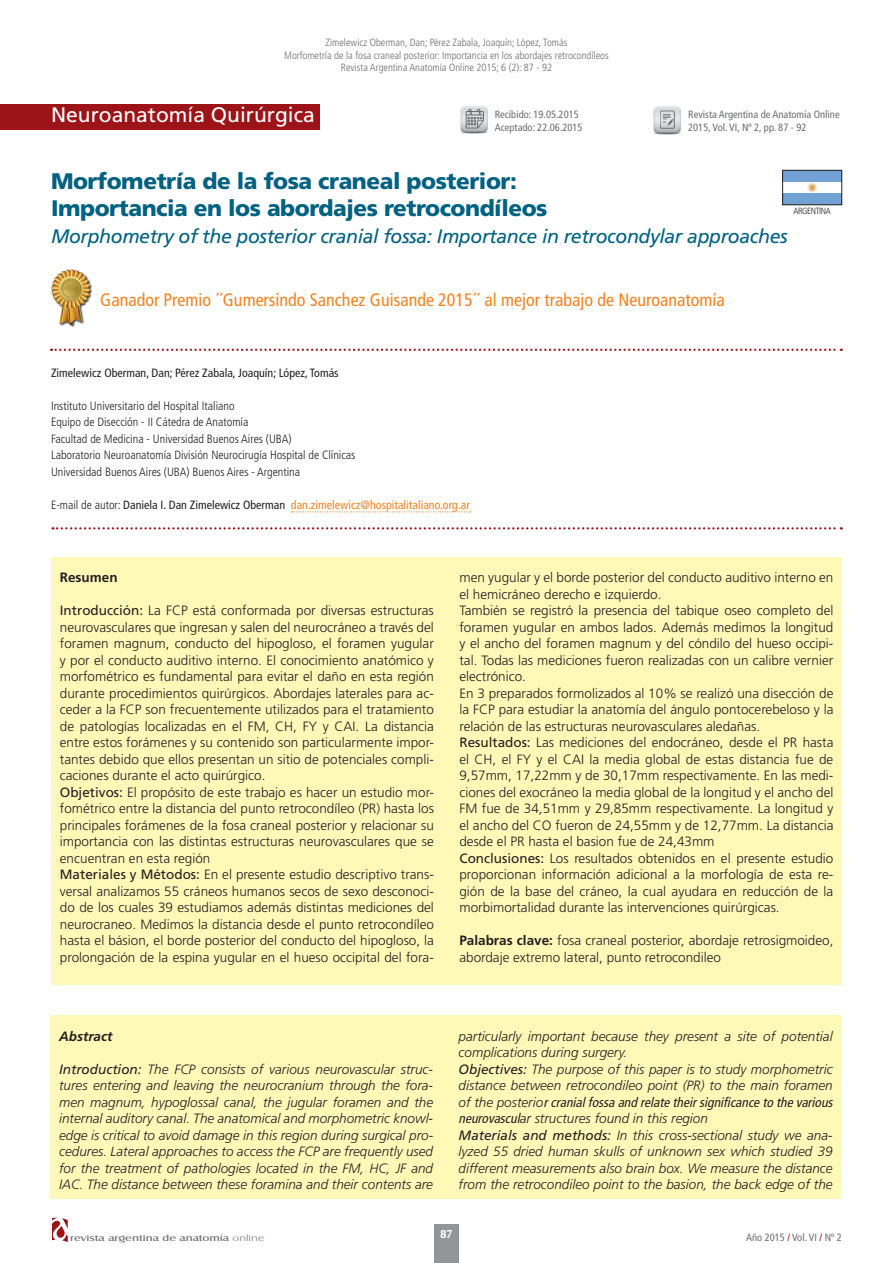
<style>
.page{position:relative;width:893px;height:1263px;background:#fff}
.page>*{position:absolute;margin:0;border:0;box-sizing:border-box;transform-origin:0 0}
.t1{font:900 22.5px/27px "Frutiger LT Std";letter-spacing:-.02em;color:#006181}
.t2{font:21px "Frutiger LT Std";color:#fff}
.t3{font:italic 19.5px "Frutiger LT Std";letter-spacing:-.02em;color:#006181}
.t4{font:condensed 18px "Frutiger LT Std";color:#f58220}
.t5{font:300 13.5px/16.5px "Frutiger LT Std";color:#231f20}
.t6{font:italic 300 13.5px/16.5px "Frutiger LT Std";color:#231f20;text-align:justify}
.t7{font:italic 700 13.5px "Frutiger LT Std";color:#231f20}
.t8{font:700 13.5px "Frutiger LT Std";color:#231f20}
.t9{font:300 condensed 12px/16.5px "Frutiger LT Std";color:#231f20}
.t10{font:condensed 12px "Frutiger LT Std";color:#f58220}
.t11{font:condensed 12px "Frutiger LT Std";color:#231f20}
.t12{font:700 12px "Castle T";color:#fff}
.t13{font:300 condensed 10.5px/12.6px "Frutiger LT Std";color:#6c6d70;text-align:center}
.t14{font:condensed 10.5px/12.6px "Frutiger LT Std";color:#6c6d70}
.t15{font:9px "Castle T";color:#6c6d70;scale:1.4 1}
.t16{font:300 condensed 9px "Frutiger LT Std";letter-spacing:-.04em;color:#231f20}
.s1{font-weight:300;color:#231f20}
.s2{color:#231f20}
.s3{font-weight:400}
.s4{font-weight:700}
.s5{font-weight:400;font-stretch:condensed}
.s6{font-family:"Castle T Ligh"}
.s7{color:#9c1418}
</style>
<div class="page">
<svg style="left:52px;top:1218px;width:16px;height:24px"></svg>
<div style="left:434px;top:1224px;width:24px;height:39px;background:#939598"></div>
<div style="left:0;top:104px;width:319px;height:25px;background:#9c1418"></div>
<svg style="left:51px;top:349px;width:791px;height:2px"></svg>
<svg style="left:53px;top:527px;width:789px;height:2px"></svg>
<div style="left:51px;top:557px;width:791px;height:427px;background:#fff9b8"></div>
<img style="left:460px;top:106px;width:28px;height:28px">
<img style="left:653px;top:106px;width:28px;height:29px">
<div style="left:783px;top:170px;width:59px;height:12px;background:#72a1d4"></div>
<div style="left:783px;top:193px;width:59px;height:12px;background:#72a1d4"></div>
<svg style="left:807px;top:183px;width:10px;height:9px"></svg>
<div style="left:782px;top:170px;width:60px;height:35px;border:1px solid #231f20"></div>
<svg style="left:291px;top:511px;width:179px;height:1px"></svg>
<img style="left:51px;top:270px;width:42px;height:57px">
<div style="left:51px;top:1016px;width:790px;height:183px;background:#fff9b8"></div>
<p class="t13" style="left:284px;top:36px;width:326px">Zimelewicz Oberman, Dan; Pérez Zabala, Joaquín; López, Tomás<br>Morfometría de la fosa craneal posterior: Importancia en los abordajes retrocondíleos<br>Revista Argentina Anatomía Online 2015; 6 (2): 87 - 92</p>
<h2 class="t2" style="left:51px;top:102px;width:265px">Neuroanatomía Quirúrgica</h2>
<p class="t14" style="left:495px;top:109px;width:89px">Recibido: 19.05.2015<br>Aceptado: 22.06.2015</p>
<p class="t14" style="left:688px;top:109px;width:153px">Revista Argentina de Anatomía Online<br>2015, Vol. VI, Nº 2, pp. 87 - 92</p>
<h1 class="t1" style="left:51px;top:168px;width:498px">Morfometría de la fosa craneal posterior:<br>Importancia en los abordajes retrocondíleos</h1>
<h3 class="t3" style="left:51px;top:225px;width:738px">Morphometry of the posterior cranial fossa: Importance in retrocondylar approaches</h3>
<p class="t16" style="left:793px;top:205px;width:39px">ARGENTINA</p>
<h3 class="t4" style="left:100px;top:289px;width:626px">Ganador Premio ´´Gumersindo Sanchez Guisande 2015´´ al mejor trabajo de Neuroanatomía</h3>
<p class="t11" style="left:51px;top:366px;width:289px">Zimelewicz Oberman, Dan; Pérez Zabala, Joaquín; López, Tomás</p>
<p class="t9" style="left:51px;top:398px;width:306px">Instituto Universitario del Hospital Italiano<br>Equipo de Disección - II Cátedra de Anatomía<br>Facultad de Medicina - Universidad Buenos Aires (UBA)<br>Laboratorio Neuroanatomía División Neurocirugía Hospital de Clínicas Universidad Buenos Aires (UBA) Buenos Aires - Argentina</p>
<p class="t10" style="left:51px;top:498px;width:421px"><span class="s1">E-mail de autor:</span> <span class="s2">Daniela I. Dan Zimelewicz Oberman</span> dan.zimelewicz@hospitalitaliano.org.ar</p>
<p class="t8" style="left:60px;top:570px;width:59px">Resumen</p>
<p class="t5" style="left:60px;top:603px;width:376px"><span class="s3">Introducción:</span> La FCP está conformada por diversas estructuras neurovasculares que ingresan y salen del neurocráneo a través del foramen magnum, conducto del hipogloso, el foramen yugular y por el conducto auditivo interno. El conocimiento anatómico y morfométrico es fundamental para evitar el daño en esta región durante procedimientos quirúrgicos. Abordajes laterales para ac&shy;ceder a la FCP son frecuentemente utilizados para el tratamiento de patologías localizadas en el FM, CH, FY y CAI. La distancia entre estos forámenes y su contenido son particularmente impor&shy;tantes debido que ellos presentan un sitio de potenciales compli&shy;caciones durante el acto quirúrgico.<br><span class="s3">Objetivos:</span> El propósito de este trabajo es hacer un estudio mor&shy;fométrico entre la distancia del punto retrocondíleo (PR) hasta los principales forámenes de la fosa craneal posterior y relacionar su importancia con las distintas estructuras neurovasculares que se encuentran en esta región<br><span class="s3">Materiales y Métodos:</span> En el presente estudio descriptivo trans&shy;versal analizamos 55 cráneos humanos secos de sexo desconoci&shy;do de los cuales 39 estudiamos además distintas mediciones del neurocraneo. Medimos la distancia desde el punto retrocondíleo hasta el básion, el borde posterior del conducto del hipogloso, la prolongación de la espina yugular en el hueso occipital del fora-</p>
<p class="t5" style="left:459px;top:570px;width:376px">men yugular y el borde posterior del conducto auditivo interno en el hemicráneo derecho e izquierdo.<br>También se registró la presencia del tabique oseo completo del foramen yugular en ambos lados. Además medimos la longitud y el ancho del foramen magnum y del cóndilo del hueso occipi&shy;tal. Todas las mediciones fueron realizadas con un calibre vernier electrónico.<br>En 3 preparados formolizados al 10% se realizó una disección de la FCP para estudiar la anatomía del ángulo pontocerebeloso y la relación de las estructuras neurovasculares aledañas.<br><span class="s3">Resultados:</span> Las mediciones del endocráneo, desde el PR hasta el CH, el FY y el CAI la media global de estas distancia fue de 9,57mm, 17,22mm y de 30,17mm respectivamente. En las medi&shy;ciones del exocráneo la media global de la longitud y el ancho del FM fue de 34,51mm y 29,85mm respectivamente. La longitud y el ancho del CO fueron de 24,55mm y de 12,77mm. La distancia desde el PR hasta el basion fue de 24,43mm<br><span class="s3">Conclusiones:</span> Los resultados obtenidos en el presente estudio proporcionan información adicional a la morfología de esta re&shy;gión de la base del cráneo, la cual ayudara en reducción de la morbimortalidad durante las intervenciones quirúrgicas.</p>
<p class="t5" style="left:459px;top:933px;width:376px"><span class="s4">Palabras clave:</span> fosa craneal posterior, abordaje retrosigmoideo, abordaje extremo lateral, punto retrocondileo</p>
<p class="t7" style="left:59px;top:1028px;width:55px">Abstract</p>
<p class="t6" style="left:59px;top:1061px;width:376px"><span class="s3">Introduction:</span> The FCP consists of various neurovascular struc&shy;tures entering and leaving the neurocranium through the fora&shy;men magnum, hypoglossal canal, the jugular foramen and the internal auditory canal. The anatomical and morphometric knowl&shy;edge is critical to avoid damage in this region during surgical pro&shy;cedures. Lateral approaches to access the FCP are frequently used for the treatment of pathologies located in the FM, HC, JF and IAC. The distance between these foramina and their contents are</p>
<p class="t6" style="left:459px;top:1028px;width:379px;text-align:left">particularly important because they present a site of potential complications during surgery.<br><span class="s3">Objectives:</span> The purpose of this paper is to study morphometric distance between retrocondileo point (PR) to the main foramen o f th e p o s te rio <span class="s5">rcranialfossaand relatetheirsignificanceto thevarious neurovascul</span>ar structures found in this region<br><span class="s3">Materials and methods:</span> In this cross-sectional study we ana&shy;lyzed 55 dried human skulls of unknown sex which studied 39 different measurements also brain box. We measure the distance from the retrocondileo point to the basion, the back edge of the</p>
<p class="t15" style="left:70px;top:1234px;width:140px">revista argentina de anatomía <span class="s6">online</span></p>
<p class="t12" style="left:440px;top:1227px;width:14px">87</p>
<p class="t14" style="left:746px;top:1231px;width:97px">Año 2015 <span class="s7">/</span> Vol. VI <span class="s7">/</span> Nº 2</p>
</div>
